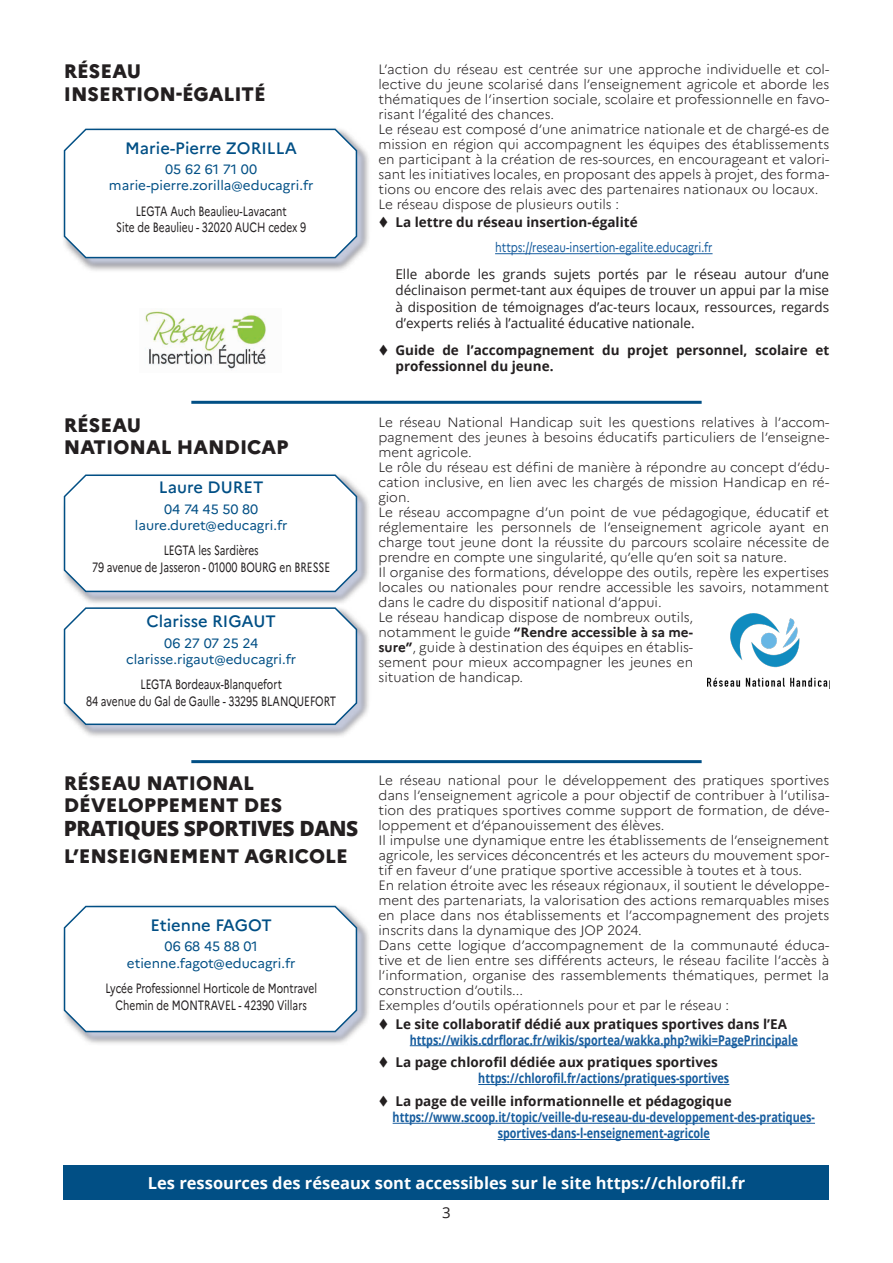
<style>
.page{position:relative;width:893px;height:1263px;background:#fff}
.page>*{position:absolute;margin:0;border:0;box-sizing:border-box;transform-origin:0 0}
.RESEAU_Condense{font:800 21px "Open Sans";letter-spacing:-.02em;color:#231f20}
.RESEAU{font:800 19.5px/22.5px "Marianne";color:#231f20}
.bandeau_les_ressourc{font:700 16.5px "Open Sans";color:#fff}
.NOM-Prenom{font:500 16.5px "Marianne";color:#014f85}
.t1{font:15px "Open Sans";color:#231f20}
.TEXTE_Reseau{font:300 13.5px/15px "Marianne";color:#231f20;text-align:justify}
.PUCE_losange-TEXTE{font:700 13.5px/16.2px "Open Sans";color:#231f20}
.Adresse{font:13.5px "Marianne";color:#231f20;scale:.75 1}
.Lien_WEB-sans-espace{font:700 13.5px/16.2px "Open Sans";color:#175d9e;text-align:center;scale:.8 1}
.PUCE_losange-TEXTE-2{font:13.5px/16.2px "Open Sans";color:#231f20;text-align:justify}
.Tel_Mail{font:13.5px "Marianne";color:#014f85}
.Lien_WEB{font:13.5px "Marianne";color:#175d9e;scale:.8 1}
.s1{font-weight:700}
</style>
<div class="page">
<div style="left:62px;top:126px;width:310px;height:147px;background:#231f20;opacity:.75"></div>
<svg style="left:66px;top:131px;width:301px;height:137px;background:#c7c9d1"></svg>
<svg style="left:63px;top:127px;width:295px;height:132px"></svg>
<hr style="left:495px;top:253px;width:218px;height:1px;background:#175d9e">
<hr style="left:191px;top:401px;width:511px;height:3px;background:#014f85">
<img style="left:145px;top:310px;width:121px;height:60px">
<div style="left:62px;top:472px;width:310px;height:134px;background:#231f20;opacity:.75"></div>
<svg style="left:66px;top:477px;width:301px;height:125px"></svg>
<svg style="left:63px;top:473px;width:295px;height:120px"></svg>
<div style="left:62px;top:605px;width:310px;height:134px;background:#231f20;opacity:.75"></div>
<svg style="left:66px;top:610px;width:301px;height:125px"></svg>
<svg style="left:63px;top:606px;width:295px;height:120px"></svg>
<img style="left:708px;top:613px;width:120px;height:74px">
<hr style="left:191px;top:760px;width:511px;height:3px;background:#014f85">
<div style="left:62px;top:903px;width:310px;height:144px;background:#231f20;opacity:.75"></div>
<svg style="left:66px;top:908px;width:301px;height:134px;background:#ccced6"></svg>
<svg style="left:63px;top:904px;width:295px;height:129px"></svg>
<hr style="left:410px;top:1045px;width:388px;height:1px;background:#175d9e">
<hr style="left:478px;top:1084px;width:251px;height:1px;background:#175d9e">
<hr style="left:393px;top:1123px;width:422px;height:1px;background:#175d9e">
<hr style="left:498px;top:1139px;width:212px;height:1px;background:#175d9e">
<div style="left:64px;top:1165px;width:765px;height:34px;background:#014f85"></div>
<p class="RESEAU" style="left:64px;top:60px;width:204px">RÉSEAU<br>INSERTION-ÉGALITÉ</p>
<p class="NOM-Prenom" style="left:125px;top:138px;width:173px">Marie-Pierre ZORILLA</p>
<p class="Tel_Mail" style="left:165px;top:161px;width:93px">05 62 61 71 00</p>
<p class="Tel_Mail" style="left:109px;top:177px;width:206px">marie-pierre.zorilla@educagri.fr</p>
<p class="Adresse" style="left:136px;top:203px;width:203px">LEGTA Auch Beaulieu-Lavacant</p>
<p class="Adresse" style="left:116px;top:219px;width:255px">Site de Beaulieu - 32020 AUCH cedex 9</p>
<p class="RESEAU" style="left:64px;top:413px;width:226px">RÉSEAU<br>NATIONAL HANDICAP</p>
<p class="NOM-Prenom" style="left:159px;top:477px;width:106px">Laure DURET</p>
<p class="Tel_Mail" style="left:164px;top:501px;width:96px">04 74 45 50 80</p>
<p class="Tel_Mail" style="left:135px;top:517px;width:154px">laure.duret@educagri.fr</p>
<p class="Adresse" style="left:164px;top:542px;width:128px">LEGTA les Sardières</p>
<p class="Adresse" style="left:92px;top:559px;width:319px">79 avenue de Jasseron - 01000 BOURG en BRESSE</p>
<p class="NOM-Prenom" style="left:146px;top:611px;width:131px">Clarisse RIGAUT</p>
<p class="Tel_Mail" style="left:164px;top:635px;width:95px">06 27 07 25 24</p>
<p class="Tel_Mail" style="left:126px;top:651px;width:172px">clarisse.rigaut@educagri.fr</p>
<p class="Adresse" style="left:140px;top:676px;width:190px">LEGTA Bordeaux-Blanquefort</p>
<p class="Adresse" style="left:86px;top:693px;width:335px">84 avenue du Gal de Gaulle - 33295 BLANQUEFORT</p>
<p class="TEXTE_Reseau" style="left:378px;top:62px;width:452px">L’action du réseau est centrée sur une approche individuelle et col&shy;lective du jeune scolarisé dans l’enseignement agricole et aborde les thématiques de l’insertion sociale, scolaire et professionnelle en favo&shy;risant l’égalité des chances.</p>
<p class="TEXTE_Reseau" style="left:378px;top:122px;width:452px">Le réseau est composé d’une animatrice nationale et de chargé-es de mission en région qui accompagnent les équipes des établissements en participant à la création de res-sources, en encourageant et valori&shy;sant les initiatives locales, en proposant des appels à projet, des forma&shy;tions ou encore des relais avec des partenaires nationaux ou locaux.</p>
<p class="TEXTE_Reseau" style="left:378px;top:197px;width:242px">Le réseau dispose de plusieurs outils :</p>
<p class="PUCE_losange-TEXTE" style="left:378px;top:214px;width:261px">▼ La lettre du réseau insertion-égalité</p>
<p class="Lien_WEB" style="left:495px;top:239px;width:273px">https://reseau-insertion-egalite.educagri.fr</p>
<p class="PUCE_losange-TEXTE-2" style="left:395px;top:266px;width:435px">Elle aborde les grands sujets portés par le réseau autour d’une déclinaison permet-tant aux équipes de trouver un appui par la mise à disposition de témoignages d’ac-teurs locaux, ressources, regards d’experts reliés à l’actualité éducative nationale.</p>
<p class="PUCE_losange-TEXTE" style="left:395px;top:342px;width:435px;text-indent:-17px">▼ Guide de l’accompagnement du projet personnel, scolaire et professionnel du jeune.</p>
<p class="TEXTE_Reseau" style="left:378px;top:415px;width:452px">Le réseau National Handicap suit les questions relatives à l’accom&shy;pagnement des jeunes à besoins éducatifs particuliers de l’enseigne&shy;ment agricole.</p>
<p class="TEXTE_Reseau" style="left:378px;top:460px;width:452px">Le rôle du réseau est défini de manière à répondre au concept d’édu&shy;cation inclusive, en lien avec les chargés de mission Handicap en ré&shy;gion.</p>
<p class="TEXTE_Reseau" style="left:378px;top:505px;width:452px">Le réseau accompagne d’un point de vue pédagogique, éducatif et réglementaire les personnels de l’enseignement agricole ayant en charge tout jeune dont la réussite du parcours scolaire nécessite de prendre en compte une singularité, qu’elle qu’en soit sa nature.</p>
<p class="TEXTE_Reseau" style="left:378px;top:565px;width:452px">Il organise des formations, développe des outils, repère les expertises locales ou nationales pour rendre accessible les savoirs, notamment dans le cadre du dispositif national d’appui.</p>
<p class="TEXTE_Reseau" style="left:378px;top:610px;width:316px">Le réseau handicap dispose de nombreux outils, notamment le guide <span class="s1">“Rendre accessible à sa me&shy;sure”</span>, guide à destination des équipes en établis&shy;sement pour mieux accompagner les jeunes en situation de handicap.</p>
<p class="RESEAU" style="left:64px;top:771px;width:192px">RÉSEAU NATIONAL</p>
<p class="RESEAU" style="left:64px;top:794px;width:220px">DÉVELOPPEMENT DES</p>
<p class="RESEAU_Condense" style="left:64px;top:812px;width:296px">PRATIQUES SPORTIVES DANS</p>
<p class="RESEAU" style="left:64px;top:845px;width:285px">L’ENSEIGNEMENT AGRICOLE</p>
<p class="TEXTE_Reseau" style="left:378px;top:773px;width:452px">Le réseau national pour le développement des pratiques sportives dans l’enseignement agricole a pour objectif de contribuer à l’utilisa&shy;tion des pratiques sportives comme support de formation, de déve&shy;loppement et d’épanouissement des élèves.</p>
<p class="TEXTE_Reseau" style="left:378px;top:833px;width:452px">Il impulse une dynamique entre les établissements de l’enseignement agricole, les services déconcentrés et les acteurs du mouvement spor&shy;tif en faveur d’une pratique sportive accessible à toutes et à tous.</p>
<p class="TEXTE_Reseau" style="left:378px;top:878px;width:452px">En relation étroite avec les réseaux régionaux, il soutient le développe&shy;ment des partenariats, la valorisation des actions remarquables mises en place dans nos établissements et l’accompagnement des projets inscrits dans la dynamique des JOP 2024.</p>
<p class="TEXTE_Reseau" style="left:378px;top:938px;width:452px">Dans cette logique d’accompagnement de la communauté éduca&shy;tive et de lien entre ses différents acteurs, le réseau facilite l’accès à l’information, organise des rassemblements thématiques, permet la construction d’outils...</p>
<p class="TEXTE_Reseau" style="left:378px;top:998px;width:352px">Exemples d’outils opérationnels pour et par le réseau :</p>
<p class="PUCE_losange-TEXTE" style="left:378px;top:1015px;width:410px">▼ Le site collaboratif dédié aux pratiques sportives dans l’EA</p>
<p class="Lien_WEB-sans-espace" style="left:410px;top:1031px;width:487px">https://wikis.cdrflorac.fr/wikis/sportea/wakka.php?wiki=PagePrincipale</p>
<p class="PUCE_losange-TEXTE" style="left:378px;top:1054px;width:341px">▼ La page chlorofil dédiée aux pratiques sportives</p>
<p class="Lien_WEB-sans-espace" style="left:478px;top:1070px;width:315px">https://chlorofil.fr/actions/pratiques-sportives</p>
<p class="PUCE_losange-TEXTE" style="left:378px;top:1093px;width:355px">▼ La page de veille informationnelle et pédagogique</p>
<p class="Lien_WEB-sans-espace" style="left:393px;top:1109px;width:529px">https://www.scoop.it/topic/veille-du-reseau-du-developpement-des-pratiques&shy;sportives-dans-l-enseignement-agricole</p>
<p class="bandeau_les_ressourc" style="left:148px;top:1171px;width:599px">Les ressources des réseaux sont accessibles sur le site https://chlorofil.fr</p>
<p class="NOM-Prenom" style="left:150px;top:915px;width:123px">Etienne FAGOT</p>
<p class="Tel_Mail" style="left:165px;top:938px;width:95px">06 68 45 88 01</p>
<p class="Tel_Mail" style="left:127px;top:954px;width:170px">etienne.fagot@educagri.fr</p>
<p class="Adresse" style="left:105px;top:980px;width:284px">Lycée Professionnel Horticole de Montravel</p>
<p class="Adresse" style="left:116px;top:996px;width:257px">Chemin de MONTRAVEL - 42390 Villars</p>
<p class="t1" style="left:442px;top:1202px;width:10px">3</p>
</div>
